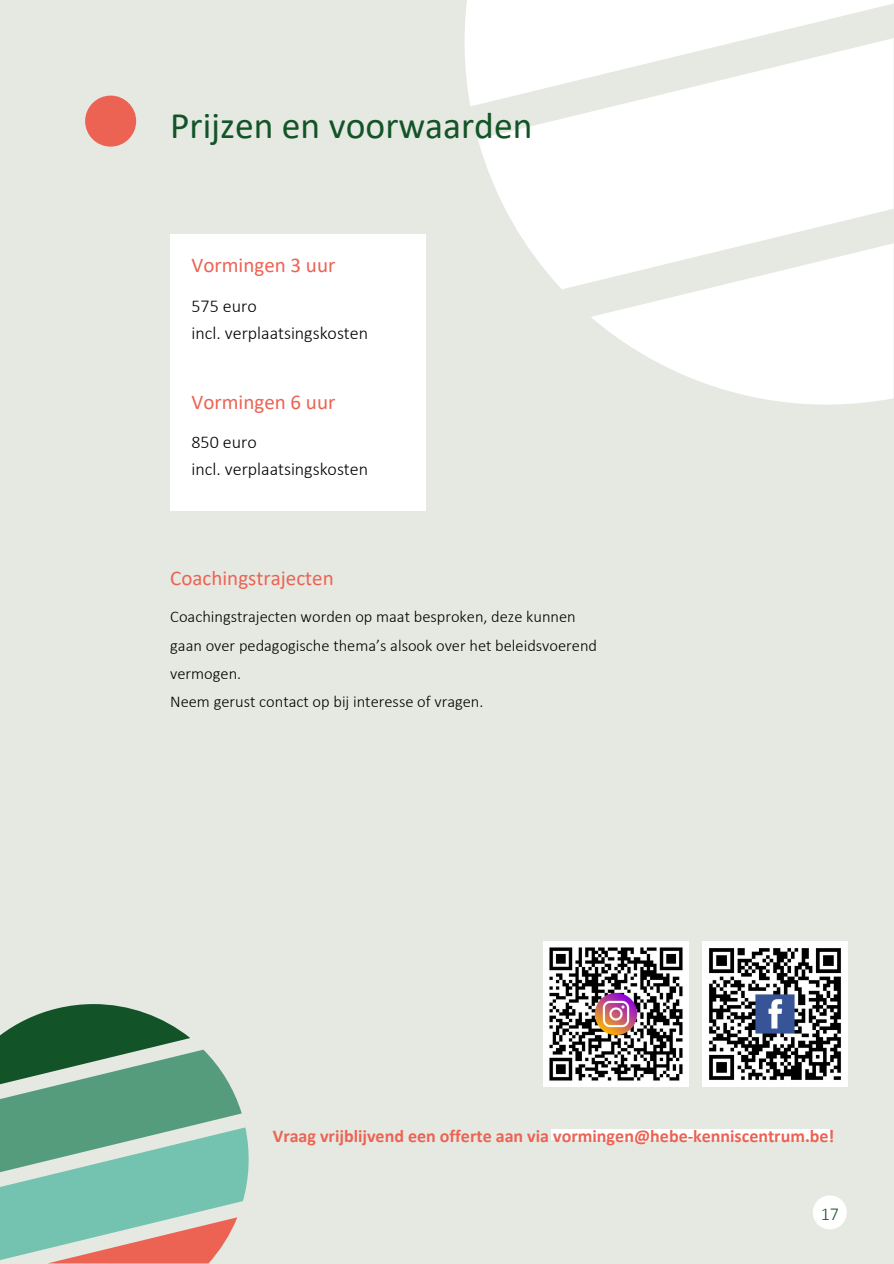
<style>
.page{position:relative;width:894px;height:1264px;background:#fff}
.page>*{position:absolute;margin:0;border:0;box-sizing:border-box;transform-origin:0 0}
.t1{font:37.5px "Calibri";color:#125428}
.t2{font:21px "Calibri";color:#ec6354}
.t3{font:700 18px "Calibri";color:#ec6354}
.t4{font:300 18px "Calibri";color:#000}
.t5{font:300 18px "Calibri";color:#125428}
.t6{font:300 16.5px/28.2px "Calibri";color:#000}
</style>
<div class="page">
<div style="left:0;top:0;width:893px;height:1263px;background:#e6e9e2"></div>
<div style="left:85px;top:96px;width:51px;height:51px;background:#ec6354;border-radius:50%"></div>
<svg style="left:0;top:1004px;width:249px;height:259px"></svg>
<div style="left:170px;top:234px;width:255px;height:276px;background:#fff"></div>
<div style="left:551px;top:1129px;width:278px;height:11px;background:#fff"></div>
<svg style="left:464px;top:0;width:429px;height:106px;fill:#fff"></svg>
<svg style="left:477px;top:38px;width:416px;height:251px;fill:#fff"></svg>
<svg style="left:590px;top:243px;width:303px;height:161px;fill:#fff"></svg>
<div style="left:812px;top:1195px;width:34px;height:34px;background:#fff;border-radius:50%"></div>
<img style="left:543px;top:941px;width:145px;height:145px">
<img style="left:702px;top:941px;width:145px;height:145px">
<p class="t1" style="left:170px;top:109px;width:363px">Prijzen en voorwaarden</p>
<p class="t2" style="left:191px;top:256px;width:145px">Vormingen 3 uur</p>
<p class="t4" style="left:191px;top:298px;width:67px">575 euro</p>
<p class="t4" style="left:191px;top:325px;width:178px">incl. verplaatsingskosten</p>
<h3 class="t2" style="left:191px;top:393px;width:145px">Vormingen 6 uur</h3>
<h2 class="t4" style="left:191px;top:434px;width:67px">850 euro</h2>
<p class="t4" style="left:191px;top:461px;width:178px">incl. verplaatsingskosten</p>
<p class="t2" style="left:170px;top:569px;width:165px">Coachingstrajecten</p>
<p class="t6" style="left:170px;top:604px;width:428px">Coachingstrajecten worden op maat besproken, deze kunnen gaan over pedagogische thema’s alsook over het beleidsvoerend vermogen.</p>
<h2 class="t6" style="left:170px;top:688px;width:315px">Neem gerust contact op bij interesse of vragen.</h2>
<p class="t3" style="left:272px;top:1128px;width:563px">Vraag vrijblijvend een offerte aan via vormingen@hebe-kenniscentrum.be!</p>
<p class="t5" style="left:820px;top:1206px;width:20px">17</p>
</div>
